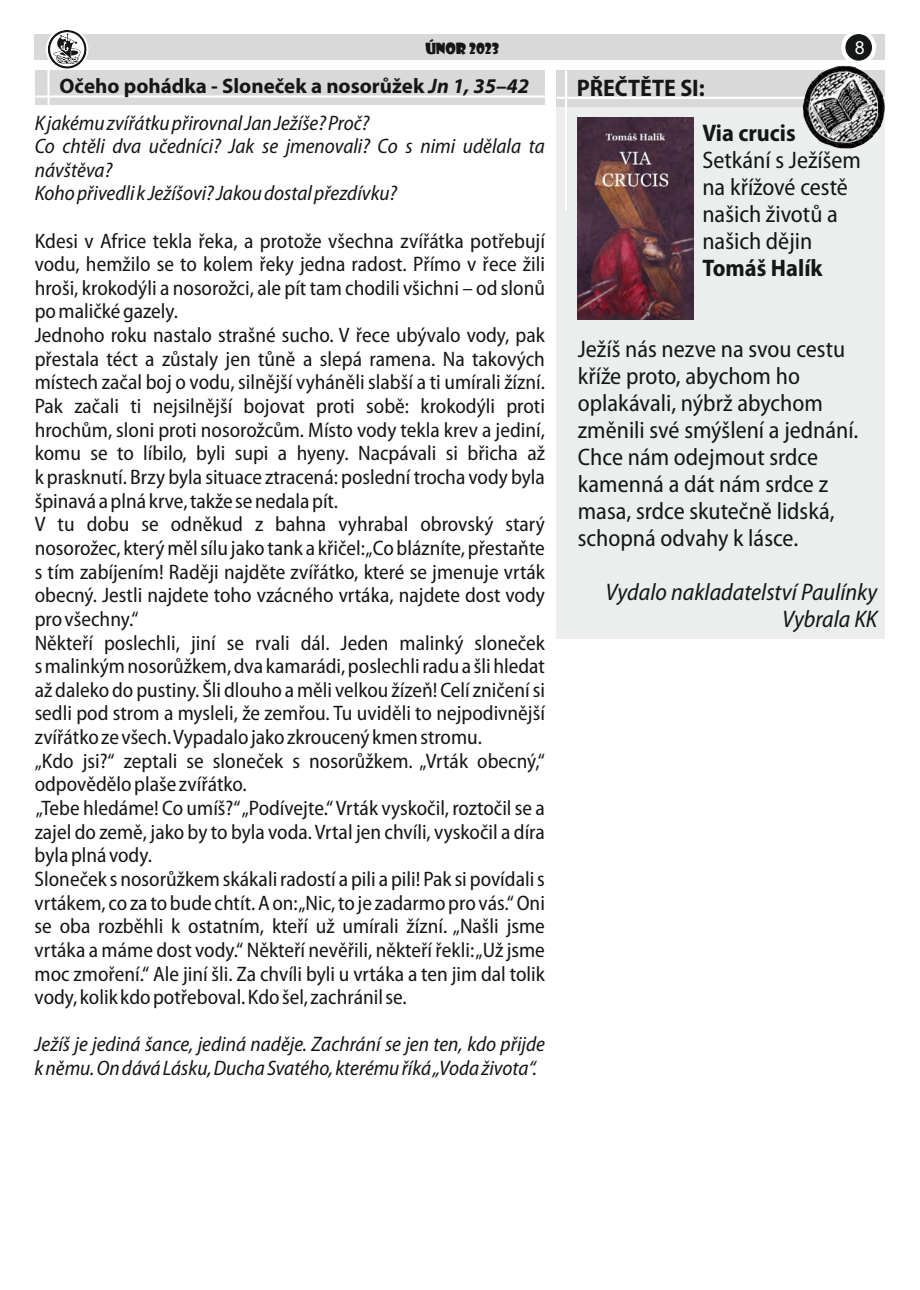
<style>
.page{position:relative;width:920px;height:1290px;background:#fff}
.page>*{position:absolute;margin:0;border:0;box-sizing:border-box;transform-origin:0 0}
.t1{font:semi-condensed 24px/27px "Myriad Pro";color:#151616}
.t2{font:italic semi-condensed 24px/26.8px "Myriad Pro";color:#151616;text-align:right}
.t3{font:700 semi-condensed 24px/44.1px "Myriad Pro";color:#151616}
.t4{font:semi-condensed 21px/23.7px "Myriad Pro";color:#151616}
.t5{font:italic semi-condensed 21px/23.5px "Myriad Pro";color:#151616}
.t6{font:700 21px "Myriad Pro";color:#151616}
.t7{font:18px "Arial";color:#fff}
.t8{font:15px "Showcard Gothic";color:#151616}
.s1{font-style:italic}
</style>
<div class="page">
<div style="left:35px;top:35px;width:850px;height:25px;background:#d9d9da"></div>
<div style="left:841px;top:30px;width:35px;height:35px;background:#fff;border:1px solid #fff;border-radius:50%"></div>
<div style="left:845px;top:34px;width:27px;height:27px;background:#151616;border:1px solid #151616;border-radius:50%"></div>
<svg style="left:46px;top:30px;width:42px;height:39px"></svg>
<div style="left:36px;top:70px;width:509px;height:35px;background:#d9d9da"></div>
<hr style="left:48px;top:70px;width:2px;height:35px;background:#fff">
<hr style="left:36px;top:95px;width:510px;height:3px;background:#fff">
<div style="left:557px;top:70px;width:328px;height:569px;background:#eceded"></div>
<div style="left:557px;top:70px;width:328px;height:37px;background:#d9d9da"></div>
<hr style="left:557px;top:97px;width:328px;height:2px;background:#fff">
<hr style="left:565px;top:70px;width:2px;height:141px;background:#fff">
<img style="left:577px;top:117px;width:117px;height:202px">
<img style="left:803px;top:65px;width:82px;height:84px">
<p class="t8" style="left:425px;top:42px;width:75px">ÚNOR 2023</p>
<p class="t7" style="left:855px;top:41px;width:12px">8</p>
<p class="t6" style="left:60px;top:78px;width:471px">Očeho pohádka - Sloneček a nosorůžek <span class="s1">Jn 1, 35–42</span></p>
<p class="t3" style="left:702px;top:68px;width:95px;text-indent:-126px">PŘEČTĚTE SI:<br>Via crucis</p>
<p class="t1" style="left:702px;top:148px;width:160px">Setkání s Ježíšem na křížové cestě našich životů a našich dějin</p>
<p class="t3" style="left:702px;top:248px;width:122px">Tomáš Halík</p>
<p class="t5" style="left:35px;top:113px;width:512px">K jakému zvířátku přirovnal Jan Ježíše? Proč?<br>Co chtěli dva učedníci? Jak se jmenovali? Co s nimi udělala ta návštěva?<br>Koho přivedli k Ježíšovi? Jakou dostal přezdívku?</p>
<p class="t4" style="left:35px;top:230px;width:512px">Kdesi v Africe tekla řeka, a protože všechna zvířátka potřebují vodu, hemžilo se to kolem řeky jedna radost. Přímo v řece žili hroši, krokodýli a nosorožci, ale pít tam chodili všichni – od slonů po maličké gazely.<br>Jednoho roku nastalo strašné sucho. V řece ubývalo vody, pak přestala téct a zůstaly jen tůně a slepá ramena. Na takových místech začal boj o vodu, silnější vyháněli slabší a ti umírali žízní.<br>Pak začali ti nejsilnější bojovat proti sobě: krokodýli proti hrochům, sloni proti nosorožcům. Místo vody tekla krev a jediní, komu se to líbilo, byli supi a hyeny. Nacpávali si břicha až k prasknutí. Brzy byla situace ztracená: poslední trocha vody byla špinavá a plná krve, takže se nedala pít.<br>V tu dobu se odněkud z bahna vyhrabal obrovský starý nosorožec, který měl sílu jako tank a křičel: „Co blázníte, přestaňte s tím zabíjením! Raději najděte zvířátko, které se jmenuje vrták obecný. Jestli najdete toho vzácného vrtáka, najdete dost vody pro všechny.“<br>Někteří poslechli, jiní se rvali dál. Jeden malinký sloneček s malinkým nosorůžkem, dva kamarádi, poslechli radu a šli hledat až daleko do pustiny. Šli dlouho a měli velkou žízeň! Celí zničení si sedli pod strom a mysleli, že zemřou. Tu uviděli to nejpodivnější zvířátko ze všech. Vypadalo jako zkroucený kmen stromu.<br>„Kdo jsi?“ zeptali se sloneček s nosorůžkem. „Vrták obecný,“ odpovědělo plaše zvířátko.<br>„Tebe hledáme! Co umíš?“ „Podívejte.“ Vrták vyskočil, roztočil se a zajel do země, jako by to byla voda. Vrtal jen chvíli, vyskočil a díra byla plná vody.<br>Sloneček s nosorůžkem skákali radostí a pili a pili! Pak si povídali s vrtákem, co za to bude chtít. A on: „Nic, to je zadarmo pro vás.“ Oni se oba rozběhli k ostatním, kteří už umírali žízní. „Našli jsme vrtáka a máme dost vody.“ Někteří nevěřili, někteří řekli: „Už jsme moc zmoření.“ Ale jiní šli. Za chvíli byli u vrtáka a ten jim dal tolik vody, kolik kdo potřeboval. Kdo šel, zachránil se.</p>
<p class="t5" style="left:35px;top:1034px;width:512px">Ježíš je jediná šance, jediná naděje. Zachrání se jen ten, kdo přijde k němu. On dává Lásku, Ducha Svatého, kterému říká „Voda života“.</p>
<p class="t1" style="left:578px;top:338px;width:282px">Ježíš nás nezve na svou cestu kříže proto, abychom ho oplakávali, nýbrž abychom změnili své smýšlení a jednání.<br>Chce nám odejmout srdce kamenná a dát nám srdce z masa, srdce skutečně lidská, schopná odvahy k lásce.</p>
<p class="t2" style="left:606px;top:581px;width:273px">Vydalo nakladatelství Paulínky<br>Vybrala KK</p>
</div>
